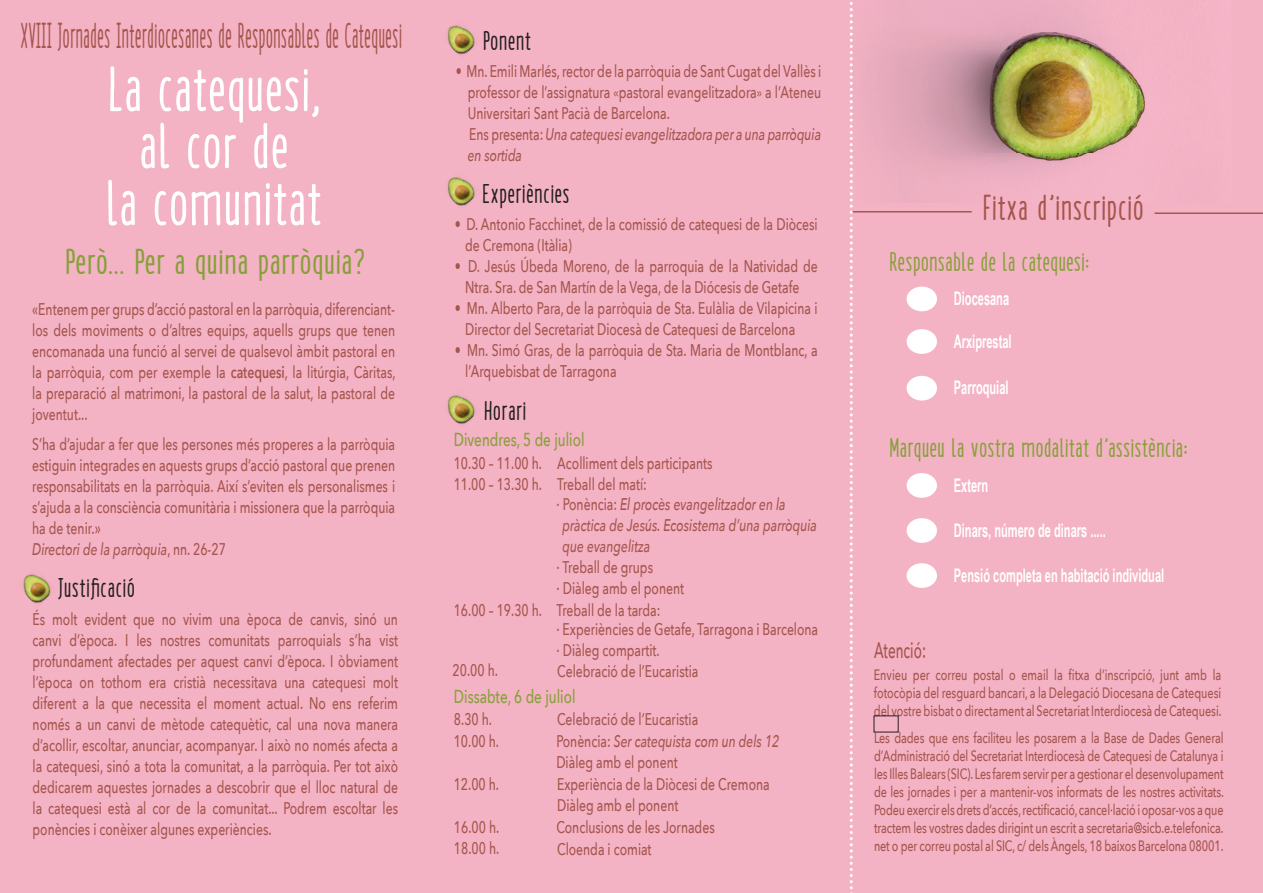
<style>
.page{position:relative;width:1263px;height:893px;background:#f4b3c5}
.page>*{position:absolute;margin:0;border:0;box-sizing:border-box;transform-origin:0 0}
.t1{font:700 64.35px/57px "Timbra Sans";color:#fff;text-align:center;scale:.91 1}
.t2{font:700 36px "Timbra Sans";color:#a5564d;scale:.6 1}
.t3{font:700 36px "Timbra Sans";color:#87a03a}
.t4{font:700 36px "Timbra Sans";color:#a5564d;scale:.9 1}
.t5{font:700 27px "Timbra Sans";color:#87a03a;scale:.9 1}
.t6{font:700 27px "Timbra Sans";letter-spacing:.01em;color:#231f20;scale:.9 1}
.t7{font:500 22.5px "Avenir Next";color:#a5564d;scale:.6 1}
.t8{font:700 18.75px "Arial Narrow";color:#fff;scale:.72 1}
.t9{font:500 18.75px "Avenir Next";color:#87a03a;scale:.72 1}
.t10{font:500 16.8px/21px "Avenir Next";color:#a5564d;scale:.72 1}
.t11{font:italic 500 16.8px/21px "Avenir Next";color:#a5564d;scale:.72 1}
.t12{font:500 15px/18px "Avenir Next";letter-spacing:-.01em;color:#a5564d;text-align:justify;scale:.72 1}
.s1{font-weight:600}
.s2{font-style:italic}
.s3{font-family:"Clearface Gothic LT Std";font-weight:300}
.s4{font-style:normal}
</style>
<div class="page">
<div style="left:907px;top:287px;width:30px;height:24px;background:#fff;border-radius:50%"></div>
<div style="left:907px;top:329px;width:30px;height:25px;background:#fff;border-radius:50%"></div>
<div style="left:907px;top:376px;width:30px;height:25px;background:#fff;border-radius:50%"></div>
<div style="left:907px;top:473px;width:30px;height:25px;background:#fff;border-radius:50%"></div>
<div style="left:907px;top:518px;width:30px;height:25px;background:#fff;border-radius:50%"></div>
<div style="left:907px;top:563px;width:30px;height:25px;background:#fff;border-radius:50%"></div>
<img style="left:872px;top:0;width:273px;height:174px">
<svg style="left:850px;top:2px;width:3px;height:891px"></svg>
<hr style="left:853px;top:211px;width:119px;height:1px;background:#a5564d">
<hr style="left:1154px;top:212px;width:109px;height:2px;background:#a5564d">
<img style="left:447px;top:177px;width:28px;height:29px">
<img style="left:447px;top:395px;width:28px;height:30px">
<img style="left:447px;top:25px;width:28px;height:30px">
<img style="left:23px;top:574px;width:28px;height:30px">
<h2 class="t2" style="left:21px;top:17px;width:637px">XVIII Jornades Interdiocesanes de Responsables de Catequesi</h2>
<h1 class="t1" style="left:105px;top:62px;width:240px">La catequesi, al cor de<br>la comunitat</h1>
<h2 class="t3" style="left:65px;top:244px;width:303px">Però... Per a quina parròquia?</h2>
<p class="t10" style="left:32px;top:298px;width:506px;text-align:justify">«Entenem per grups d’acció pastoral en la parròquia, diferenciant&shy;los dels moviments o d’altres equips, aquells grups que tenen encomanada una funció al servei de qualsevol àmbit pastoral en la parròquia, com per exemple la <span class="s1">catequesi</span>, la litúrgia, Càritas, la preparació al matrimoni, la pastoral de la salut, la pastoral de joventut...</p>
<p class="t10" style="left:32px;top:433px;width:506px">S’ha d’ajudar a fer que les persones més properes a la parròquia estiguin integrades en aquests grups d’acció pastoral que prenen responsabilitats en la parròquia. Així s’eviten els personalismes i s’ajuda a la consciència comunitària i missionera que la parròquia ha de tenir.»<br><span class="s2">Directori de la parròquia</span>, nn. 26-27</p>
<h3 class="t6" style="left:58px;top:575px;width:87px">Justificació</h3>
<p class="t10" style="left:33px;top:608px;width:509px;text-align:justify">És molt evident que no vivim una època de canvis, sinó un canvi d’època. I les nostres comunitats parroquials s’ha vist profundament afectades per aquest canvi d’època. I òbviament l’època on tothom era cristià necessitava una catequesi molt diferent a la que necessita el moment actual. No ens referim només a un canvi de mètode catequètic, cal una nova manera d’acollir, escoltar, anunciar, acompanyar. I això no només afecta a la catequesi, sinó a tota la comunitat, a la parròquia. Per tot això dedicarem aquestes jornades a descobrir que el lloc natural de la catequesi està al cor de la comunitat... Podrem escoltar les ponències i conèixer algunes experiències.</p>
<h3 class="t6" style="left:483px;top:27px;width:55px">Ponent</h3>
<p class="t10" style="left:468px;top:60px;width:492px;text-indent:-12px">• Mn. Emili Marlés, rector de la parròquia de Sant Cugat del Vallès i professor de l’assignatura <span class="s3">«</span>pastoral evangelitzadora<span class="s3">»</span> a l’Ateneu Universitari Sant Pacià de Barcelona.<br>Ens presenta: <span class="s2">Una catequesi evangelitzadora per a una parròquia en sortida</span></p>
<h3 class="t6" style="left:482px;top:180px;width:99px">Experiències</h3>
<p class="t10" style="left:465px;top:213px;width:491px;text-indent:-10px">• D. Antonio Facchinet, de la comissió de catequesi de la Diòcesi de Cremona (Itàlia)</p>
<p class="t10" style="left:455px;top:255px;width:506px;text-align:center">• D. Jesús Úbeda Moreno, de la parroquia de la Natividad de<br>Ntra. Sra. de San Martín de la Vega, de la Diócesis de Getafe</p>
<p class="t10" style="left:465px;top:297px;width:491px;text-indent:-10px">• Mn. Alberto Para, de la parròquia de Sta. Eulàlia de Vilapicina i<br>Director del Secretariat Diocesà de Catequesi de Barcelona</p>
<p class="t10" style="left:465px;top:339px;width:491px;text-indent:-10px">• Mn. Simó Gras, de la parròquia de Sta. Maria de Montblanc, a l’Arquebisbat de Tarragona</p>
<h3 class="t6" style="left:484px;top:397px;width:49px">Horari</h3>
<p class="t9" style="left:454px;top:424px;width:183px">Divendres, 5 de juliol</p>
<p class="t10" style="left:454px;top:452px;width:124px">10.30 – 11.00 h.<br>11.00 – 13.30 h.</p>
<p class="t10" style="left:557px;top:452px;width:217px">Acolliment dels participants<br>Treball del matí:</p>
<p class="t10" style="left:454px;top:599px;width:124px">16.00 – 19.30 h.</p>
<p class="t11" style="left:563px;top:493px;width:355px;text-indent:-6px"><span class="s4">· Ponència:</span> El procès evangelitzador en la pràctica de Jesús. Ecosistema d’una parròquia que evangelitza</p>
<p class="t10" style="left:557px;top:556px;width:179px">· Treball de grups<br>· Diàleg amb el ponent</p>
<p class="t10" style="left:557px;top:599px;width:146px">Treball de la tarda:</p>
<p class="t10" style="left:557px;top:618px;width:365px">· Experiències de Getafe, Tarragona i Barcelona · Diàleg compartit.</p>
<p class="t9" style="left:454px;top:681px;width:170px">Dissabte, 6 de juliol</p>
<p class="t10" style="left:454px;top:708px;width:65px;line-height:22px">8.30 h.<br>10.00 h.</p>
<p class="t10" style="left:454px;top:773px;width:65px">12.00 h.</p>
<p class="t10" style="left:453px;top:659px;width:65px">20.00 h.</p>
<p class="t10" style="left:557px;top:660px;width:198px">Celebració de l’Eucaristia</p>
<p class="t10" style="left:556px;top:708px;width:311px;line-height:21.5px">Celebració de l’Eucaristia<br>Ponència: <span class="s2">Ser catequista com un dels 12<br></span>Diàleg amb el ponent<br>Experiència de la Diòcesi de Cremona<br>Diàleg amb el ponent</p>
<p class="t10" style="left:454px;top:816px;width:65px">16.00 h.</p>
<p class="t10" style="left:556px;top:816px;width:221px">Conclusions de les Jornades</p>
<p class="t10" style="left:454px;top:837px;width:65px">18.00 h.</p>
<p class="t10" style="left:557px;top:838px;width:133px">Cloenda i comiat</p>
<h2 class="t4" style="left:982px;top:189px;width:181px">Fitxa d’inscripció</h2>
<h3 class="t5" style="left:889px;top:248px;width:224px">Responsable de la catequesi:</h3>
<p class="t8" style="left:954px;top:284px;width:78px">Diocesana</p>
<p class="t8" style="left:954px;top:327px;width:82px">Arxiprestal</p>
<p class="t8" style="left:954px;top:374px;width:78px">Parroquial</p>
<h3 class="t5" style="left:889px;top:434px;width:333px">Marqueu la vostra modalitat d’assistència:</h3>
<p class="t8" style="left:954px;top:471px;width:49px">Extern</p>
<p class="t8" style="left:954px;top:516px;width:213px">Dinars, número de dinars .....</p>
<p class="t8" style="left:954px;top:561px;width:294px">Pensió completa en habitació individual</p>
<h3 class="t7" style="left:874px;top:631px;width:88px">Atenció:</h3>
<p class="t12" style="left:874px;top:665px;width:485px">Envieu per correu postal o email la fitxa d’inscripció, junt amb la fotocòpia del resguard bancari, a la Delegació Diocesana de Catequesi del vostre bisbat o directament al Secretariat Interdiocesà de Catequesi.</p>
<p class="t12" style="left:874px;top:728px;width:487px">Les dades que ens faciliteu les posarem a la Base de Dades General d’Administració del Secretariat Interdiocesà de Catequesi de Catalunya i les Illes Balears (SIC). Les farem servir per a gestionar el desenvolupament de les jornades i per a mantenir-vos informats de les nostres activitats.<br>Podeu exercir els drets d’accés, rectificació, cancel·lació i oposar-vos a que tractem les vostres dades dirigint un escrit a secretaria@sicb.e.telefonica. net o per correu postal al SIC, c/ dels Àngels, 18 baixos Barcelona 08001.</p>
</div>
